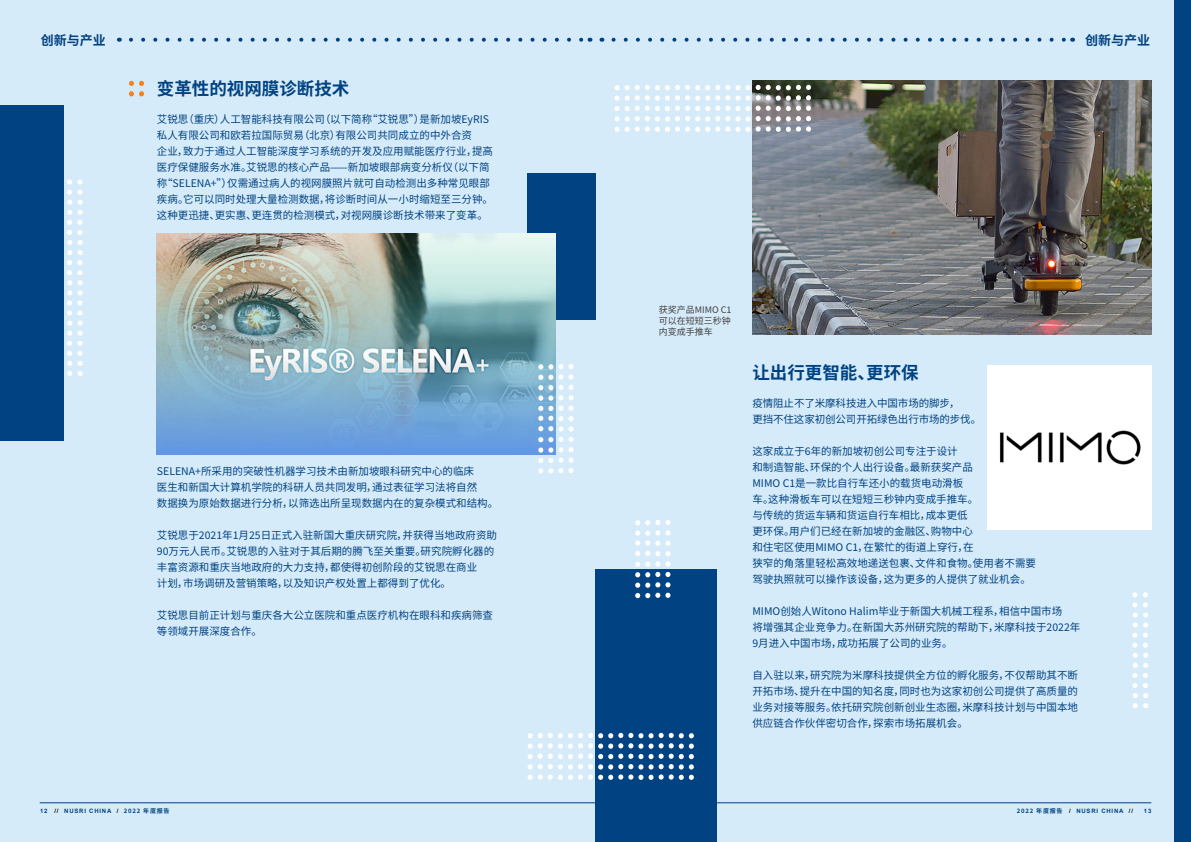
<style>
.page{position:relative;width:1191px;height:842px;background:#fff}
.page>*{position:absolute;margin:0;border:0;box-sizing:border-box;transform-origin:0 0}
.t1{font:700 17.5px "Source Han Sans CN";color:#004282}
.t2{font:700 13px "Source Han Sans CN";color:#004282}
.t3{font:10.5px/16px "Source Han Sans CN";color:#004282}
.t4{font:9px/11px "Source Han Sans CN";color:#414042;text-align:justify}
.t5{font:700 6px "Arial";letter-spacing:.13em;color:#004282}
.s1{color:#000}
.s2{font-family:"Source Han Sans CN"}
</style>
<div class="page">
<div style="left:595px;top:0;width:596px;height:842px;background:#d6ebf9"></div>
<div style="left:0;top:0;width:595px;height:842px;background:#d6ebf9"></div>
<hr style="left:40px;top:802px;width:555px;height:1px;background:#004282">
<hr style="left:595px;top:802px;width:556px;height:1px;background:#004282">
<div style="left:1174px;top:0;width:17px;height:842px;background:#004282"></div>
<svg style="left:131px;top:38px;width:452px;height:4px"></svg>
<svg style="left:613px;top:38px;width:453px;height:4px"></svg>
<svg style="left:129px;top:81px;width:15px;height:15px"></svg>
<div style="left:0;top:105px;width:63px;height:336px;background:#004282"></div>
<div style="left:595px;top:570px;width:122px;height:272px;background:#004282"></div>
<div style="left:527px;top:173px;width:68px;height:146px;background:#004282"></div>
<img style="left:752px;top:81px;width:399px;height:254px">
<svg style="left:614px;top:85px;width:197px;height:47px"></svg>
<svg style="left:67px;top:321px;width:16px;height:55px"></svg>
<svg style="left:67px;top:179px;width:16px;height:136px"></svg>
<svg style="left:1132px;top:633px;width:16px;height:75px"></svg>
<svg style="left:1132px;top:592px;width:16px;height:35px"></svg>
<img style="left:157px;top:234px;width:399px;height:221px">
<svg style="left:679px;top:733px;width:15px;height:36px"></svg>
<svg style="left:679px;top:775px;width:15px;height:5px"></svg>
<svg style="left:527px;top:733px;width:5px;height:36px"></svg>
<svg style="left:527px;top:775px;width:5px;height:5px"></svg>
<svg style="left:538px;top:733px;width:135px;height:47px"></svg>
<svg style="left:538px;top:364px;width:35px;height:109px"></svg>
<svg style="left:635px;top:520px;width:35px;height:78px"></svg>
<div style="left:987px;top:365px;width:164px;height:164px;background:#fff"></div>
<p class="t2" style="left:41px;top:33px;width:66px">创新与产业</p>
<p class="t2" style="left:1085px;top:33px;width:66px">创新与产业</p>
<h1 class="t1" style="left:157px;top:79px;width:194px">变革性的视网膜诊断技术</h1>
<p class="t3" style="left:157px;top:111px;width:338px">艾锐思（重庆）人工智能科技有限公司（以下简称“艾锐思”）是新加坡EyRIS私人有限公司和欧若拉国际贸易（北京）有限公司共同成立的中外合资<br>企业，致力于通过人工智能深度学习系统的开发及应用赋能医疗行业，提高医疗保健服务水准。艾锐思的核心产品——新加坡眼部病变分析仪（以下简称“SELENA+”）仅需通过病人的视网膜照片就可自动检测出多种常见眼部疾病。它可以同时处理大量检测数据，将诊断时间从一小时缩短至三分钟。这种更迅捷、更实惠、更连贯的检测模式，对视网膜诊断技术带来了变革。</p>
<p class="t3" style="left:157px;top:463px;width:343px">SELENA+所采用的突破性机器学习技术由新加坡眼科研究中心的临床<br>医生和新国大计算机学院的科研人员共同发明，通过表征学习法将自然<br>数据换为原始数据进行分析，以筛选出所呈现数据内在的复杂模式和结构。</p>
<p class="t3" style="left:157px;top:527px;width:342px">艾锐思于2021年1月25日正式入驻新国大重庆研究院，并获得当地政府资助90万元人民币。艾锐思的入驻对于其后期的腾飞至关重要。研究院孵化器的丰富资源和重庆当地政府的大力支持，都使得初创阶段的艾锐思在商业<br>计划，市场调研及营销策略，以及知识产权处置上都得到了优化。</p>
<p class="t3" style="left:157px;top:607px;width:337px">艾锐思目前正计划与重庆各大公立医院和重点医疗机构在眼科和疾病筛查等领域开展深度合作。</p>
<p class="t4" style="left:659px;top:304px;width:74px">获奖产品MIMO C1可以在短短三秒钟内变成手推车</p>
<h1 class="t1" style="left:752px;top:363px;width:168px">让出行更智能、更环保</h1>
<p class="t3" style="left:752px;top:396px;width:230px">疫情阻止不了米摩科技进入中国市场的脚步，<br>更挡不住这家初创公司开拓绿色出行市场的步伐。</p>
<p class="t3" style="left:752px;top:444px;width:285px">这家成立于6年的新加坡初创公司专注于设计<br>和制造智能、环保的个人出行设备。最新获奖产品<br>MIMO C1是一款比自行车还小的载货电动滑板<br>车。这种滑板车可以在短短三秒钟内变成手推车。<br>与传统的货运车辆和货运自行车相比，成本更低<br>更环保。用户们已经在新加坡的金融区、购物中心<br>和住宅区使用MIMO C1，在繁忙的街道上穿行，在<br>狭窄的角落里轻松高效地递送包裹、文件和食物。使用者不需要驾驶执照就可以操作该设备，这为更多的人提供了就业机会。</p>
<p class="t3" style="left:752px;top:604px;width:329px">MIMO创始人Witono Halim毕业于新国大机械工程系，相信中国市场<br>将增强其企业竞争力。在新国大苏州研究院的帮助下，米摩科技于2022年<br>9月进入中国市场，成功拓展了公司的业务。</p>
<p class="t3" style="left:752px;top:668px;width:327px;text-align:justify">自入驻以来，研究院为米摩科技提供全方位的孵化服务，不仅帮助其不断开拓市场、提升在中国的知名度，同时也为这家初创公司提供了高质量的业务对接等服务。依托研究院创新创业生态圈，米摩科技计划与中国本地供应链合作伙伴密切合作，探索市场拓展机会。</p>
<p class="t5" style="left:54px;top:806px;width:117px"><span class="s1">//</span> NUSRI CHINA <span class="s1">/</span> <span class="s2">2022 年度报告</span></p>
<p class="t5" style="left:1017px;top:806px;width:118px"><span class="s2">2022 年度报告</span> <span class="s1">/</span> NUSRI CHINA <span class="s1">//</span></p>
<p class="t5" style="left:40px;top:806px;width:9px">12</p>
<p class="t5" style="left:1144px;top:806px;width:9px">13</p>
</div>
